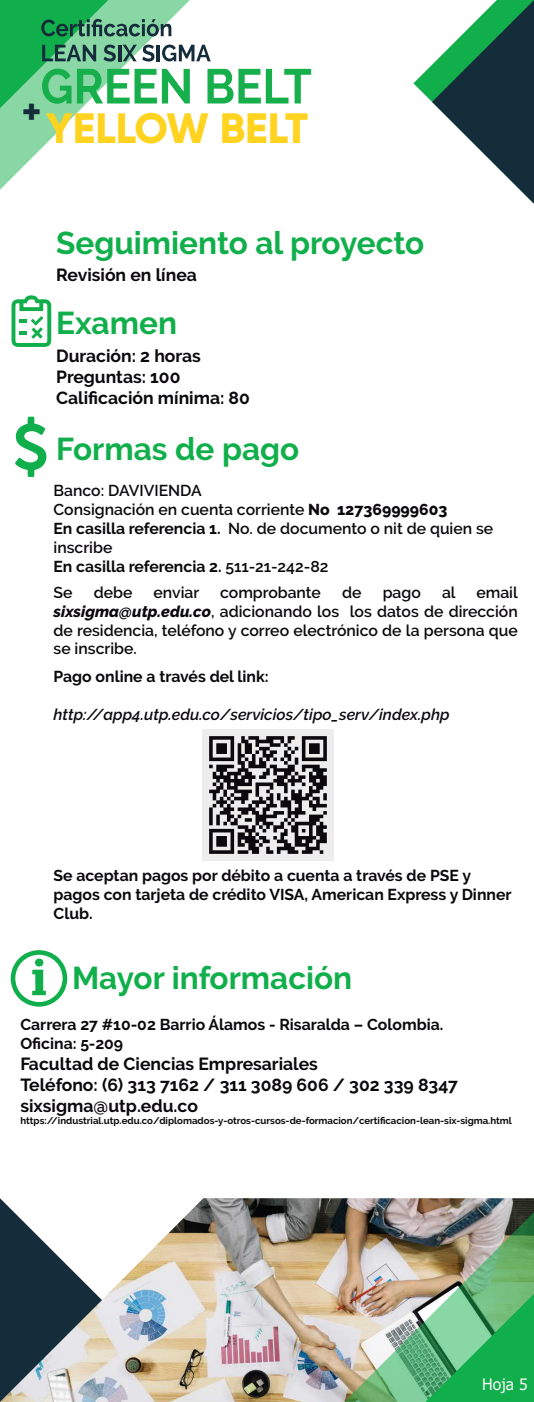
<style>
.page{position:relative;width:534px;height:1402px;background:#fff}
.page>*{position:absolute;margin:0;border:0;box-sizing:border-box;transform-origin:0 0}
.t1{font:800 42.44px "Gilroy";color:#ffd31f}
.t2{font:800 35px "Gilroy";color:#152c3b}
.t3{font:700 31.5px "Raleway";color:#11af4b}
.t4{font:700 17.5px/21px "Raleway";color:#0b090c}
.t5{font:600 15.75px/18.9px "Raleway";color:#0b090c}
.t6{font:700 15.75px/18.9px "Raleway";color:#0b090c}
.t7{font:italic 600 15.75px "Raleway";color:#0b090c}
.t8{font:15.75px "Tahoma";color:#f2f3f4}
.t9{font:700 9.62px "Raleway";color:#0b090c}
.s1{font-weight:800}
.s2{font-weight:700}
.s3{font-weight:800;font-style:italic}
</style>
<div class="page">
<svg style="left:15px;top:417px;width:32px;height:60px"></svg>
<svg style="left:12px;top:295px;width:39px;height:52px"></svg>
<svg style="left:11px;top:950px;width:56px;height:56px"></svg>
<img style="left:102px;top:1198px;width:431px;height:203px">
<img style="left:344px;top:1212px;width:189px;height:189px">
<svg style="left:0;top:108px;width:82px;height:82px"></svg>
<svg style="left:425px;top:1293px;width:108px;height:108px;background:#45b66d"></svg>
<svg style="left:0;top:1198px;width:102px;height:203px"></svg>
<svg style="left:0;top:0;width:311px;height:108px"></svg>
<svg style="left:413px;top:0;width:120px;height:203px"></svg>
<img style="left:202px;top:729px;width:131px;height:131px">
<h2 class="t2" style="left:22px;top:90px;width:21px">+</h2>
<h1 class="t1" style="left:46px;top:101px;width:263px">YELLOW BELT</h1>
<h3 class="t3" style="left:56px;top:225px;width:369px">Seguimiento al proyecto</h3>
<p class="t4" style="left:56px;top:265px;width:142px">Revisión en línea</p>
<h3 class="t3" style="left:56px;top:305px;width:122px">Examen</h3>
<p class="t4" style="left:56px;top:345px;width:195px">Duración: 2 horas<br>Preguntas: 100<br>Calificación mínima: 80</p>
<h3 class="t3" style="left:56px;top:431px;width:244px">Formas de pago</h3>
<p class="t5" style="left:53px;top:481px;width:441px">Banco: DAVIVIENDA<br>Consignación en cuenta corriente <span class="s1">No 127369999603<br></span><span class="s2">En casilla referencia 1.</span> No. de documento o nit de quien se inscribe<br><span class="s2">En casilla referencia 2.</span> 511-21-242-82</p>
<p class="t5" style="left:53px;top:583px;width:20px">Se</p>
<p class="t5" style="left:94px;top:583px;width:40px">debe</p>
<p class="t5" style="left:153px;top:583px;width:47px">enviar</p>
<p class="t5" style="left:220px;top:583px;width:102px">comprobante</p>
<p class="t5" style="left:342px;top:583px;width:21px">de</p>
<p class="t5" style="left:382px;top:583px;width:40px">pago</p>
<p class="t5" style="left:441px;top:583px;width:15px">al</p>
<p class="t5" style="left:53px;top:583px;width:465px;text-align:justify;text-indent:422px">email <span class="s3">sixsigma@utp.edu.co</span>, adicionando los los datos de dirección de residencia, teléfono y correo electrónico de la persona que se inscribe.</p>
<p class="t6" style="left:53px;top:667px;width:217px">Pago online a través del link:</p>
<p class="t7" style="left:53px;top:705px;width:397px">http://app4.utp.edu.co/servicios/tipo_serv/index.php</p>
<p class="t6" style="left:53px;top:866px;width:459px">Se aceptan pagos por débito a cuenta a través de PSE y pagos con tarjeta de crédito VISA, American Express y Dinner<br>Club.</p>
<h3 class="t3" style="left:72px;top:959px;width:281px">Mayor información</h3>
<p class="t6" style="left:20px;top:1015px;width:424px">Carrera 27 #10-02 Barrio Álamos - Risaralda – Colombia.<br>Oficina: 5-209</p>
<p class="t4" style="left:20px;top:1053px;width:438px">Facultad de Ciencias Empresariales<br>Teléfono: (6) 313 7162 / 311 3089 606 / 302 339 8347 sixsigma@utp.edu.co</p>
<p class="t9" style="left:20px;top:1114px;width:492px">https://industrial.utp.edu.co/diplomados-y-otros-cursos-de-formacion/certificacion-lean-six-sigma.html</p>
<p class="t8" style="left:482px;top:1373px;width:47px">Hoja 5</p>
</div>
